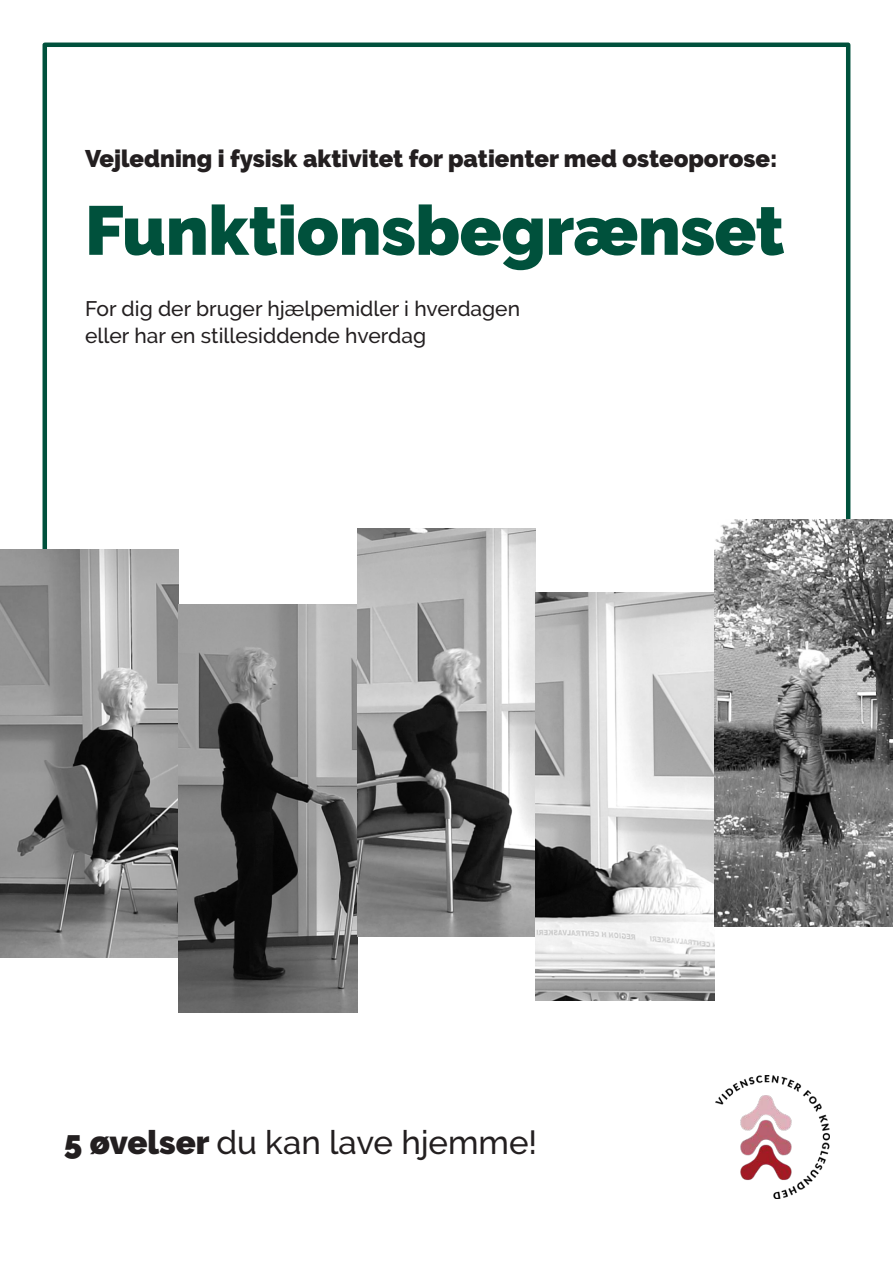
<style>
.page{position:relative;width:893px;height:1263px;background:#fff}
.page>*{position:absolute;margin:0;border:0;box-sizing:border-box;transform-origin:0 0}
.t1{font:900 69px "Raleway";letter-spacing:-.005em;color:#00513c}
.t2{font:500 33px "Raleway";color:#231f20}
.t3{font:900 24px "Raleway";color:#231f20}
.t4{font:500 21px/27px "Raleway";color:#231f20}
.s1{font-weight:900}
</style>
<div class="page">
<div style="left:43px;top:43px;width:807px;height:603px;border:5px solid #00513c"></div>
<img style="left:0;top:550px;width:179px;height:408px">
<img style="left:179px;top:605px;width:178px;height:408px">
<img style="left:357px;top:528px;width:179px;height:408px">
<img style="left:536px;top:593px;width:178px;height:407px">
<img style="left:714px;top:519px;width:179px;height:408px">
<img style="left:715px;top:1075px;width:114px;height:124px">
<p class="t3" style="left:85px;top:149px;width:694px">Vejledning i fysisk aktivitet for patienter med osteoporose:</p>
<h1 class="t1" style="left:85px;top:204px;width:701px">Funktionsbegrænset</h1>
<p class="t4" style="left:85px;top:297px;width:437px">For dig der bruger hjælpemidler i hverdagen eller har en stillesiddende hverdag</p>
<h2 class="t2" style="left:64px;top:1130px;width:475px"><span class="s1">5 øvelser</span> du kan lave hjemme!</h2>
</div>
